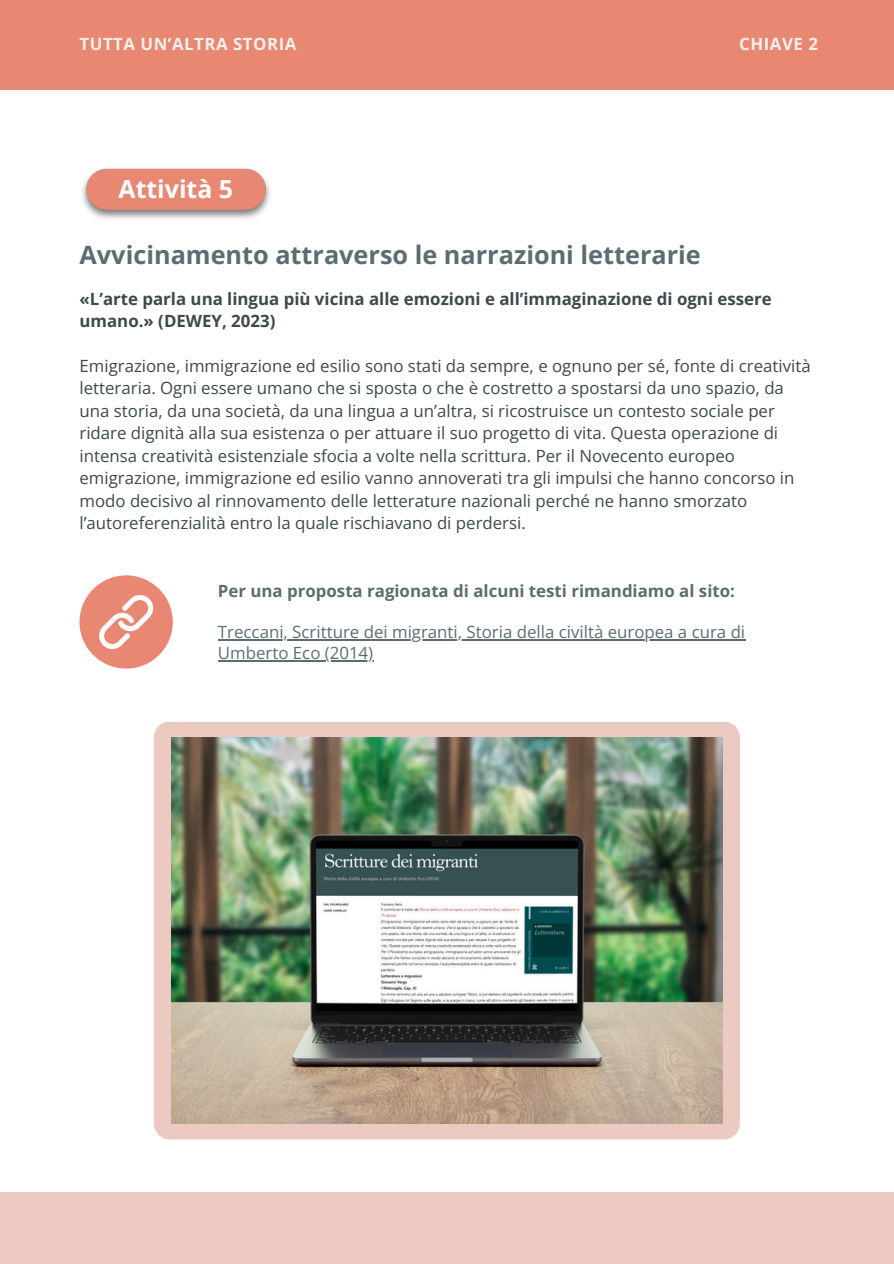
<style>
.page{position:relative;width:894px;height:1264px;background:#fff}
.page>*{position:absolute;margin:0;border:0;box-sizing:border-box;transform-origin:0 0}
.t1{font:700 25.2px "Open Sans";color:#5c6d71}
.t2{font:700 24.9px "Open Sans";color:#fff}
.t3{font:16.8px/22.5px "Open Sans";color:#3d494b}
.t4{font:700 16.8px/22.5px "Open Sans";color:#3d494b}
.t5{font:16.8px "Open Sans";color:#5c6d71}
.t6{font:700 16.8px "Open Sans";color:#5c6d71}
.t7{font:700 16.8px "Open Sans";letter-spacing:.03em;color:#f4f0eb}
</style>
<div class="page">
<img style="left:82px;top:168px;width:188px;height:51px">
<svg style="left:79px;top:575px;width:94px;height:93px"></svg>
<hr style="left:218px;top:639px;width:527px;height:1px;background:#5c6d71">
<hr style="left:218px;top:660px;width:155px;height:1px;background:#5c6d71">
<div style="left:154px;top:722px;width:585px;height:417px;background:#eccac1"></div>
<img style="left:171px;top:737px;width:551px;height:386px">
<div style="left:0;top:1192px;width:893px;height:71px;background:#eccac1"></div>
<div style="left:0;top:0;width:893px;height:89px;background:#e88873"></div>
<p class="t7" style="left:92px;top:28px;width:218px">TUTTA UN’ALTRA STORIA</p>
<h1 class="t7" style="left:723px;top:28px;width:80px">CHIAVE 2</h1>
<p class="t7" style="left:79px;top:32px;width:218px">TUTTA UN’ALTRA STORIA</p>
<h3 class="t7" style="left:739px;top:32px;width:80px">CHIAVE 2</h3>
<h2 class="t2" style="left:119px;top:171px;width:116px">Attività 5</h2>
<h2 class="t1" style="left:79px;top:237px;width:622px">Avvicinamento attraverso le narrazioni letterarie</h2>
<h2 class="t4" style="left:79px;top:287px;width:693px">«L’arte parla una lingua più vicina alle emozioni e all’immaginazione di ogni essere umano.» (DEWEY, 2023)</h2>
<h2 class="t3" style="left:79px;top:354px;width:732px">Emigrazione, immigrazione ed esilio sono stati da sempre, e ognuno per sé, fonte di creatività letteraria. Ogni essere umano che si sposta o che è costretto a spostarsi da uno spazio, da una storia, da una società, da una lingua a un’altra, si ricostruisce un contesto sociale per ridare dignità alla sua esistenza o per attuare il suo progetto di vita. Questa operazione di intensa creatività esistenziale sfocia a volte nella scrittura. Per il Novecento europeo emigrazione, immigrazione ed esilio vanno annoverati tra gli impulsi che hanno concorso in modo decisivo al rinnovamento delle letterature nazionali perché ne hanno smorzato l’autoreferenzialità entro la quale rischiavano di perdersi.</h2>
<h1 class="t6" style="left:218px;top:579px;width:518px">Per una proposta ragionata di alcuni testi rimandiamo al sito:</h1>
<h3 class="t5" style="left:218px;top:620px;width:528px">Treccani, Scritture dei migranti, Storia della civiltà europea a cura di</h3>
<p class="t5" style="left:218px;top:641px;width:157px">Umberto Eco (2014)</p>
</div>
